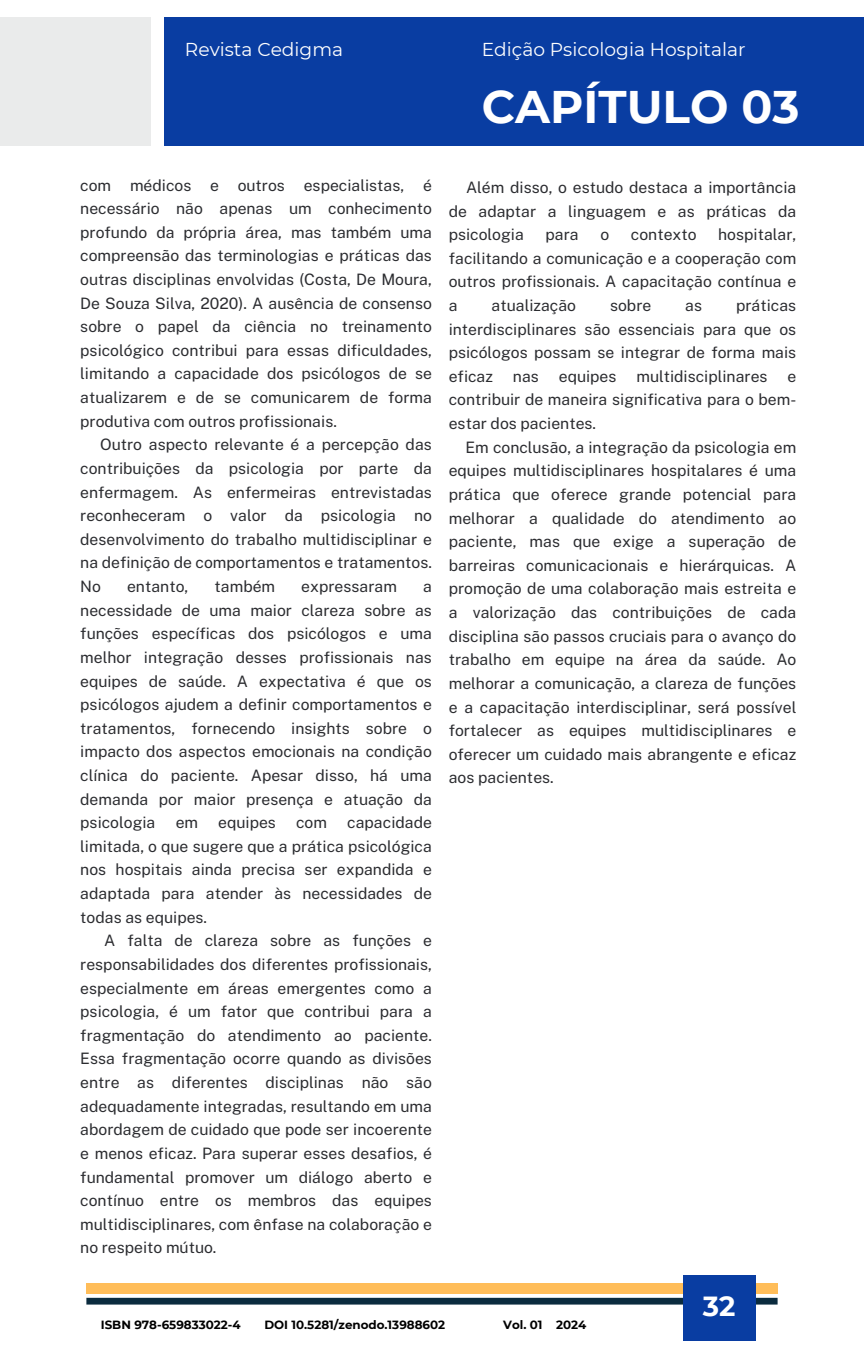
<style>
.page{position:relative;width:864px;height:1350px;background:#fff}
.page>*{position:absolute;margin:0;border:0;box-sizing:border-box;transform-origin:0 0}
.t1{font:700 45.68px "Montserrat";color:#fff}
.t2{font:700 27.68px "Montserrat";color:#fff}
.t3{font:18.68px "Montserrat";color:#fff}
.t4{font:15.75px/23.6px "Public Sans";color:#2b2c30;text-align:justify}
.t5{font:700 11.92px "Montserrat";color:#000}
</style>
<div class="page">
<div style="left:0;top:17px;width:151px;height:128px;background:#eaebeb"></div>
<div style="left:164px;top:17px;width:700px;height:128px;background:#093da2"></div>
<div style="left:86px;top:1298px;width:692px;height:7px;background:#0a2b3e"></div>
<div style="left:86px;top:1283px;width:692px;height:11px;background:#ffbd59"></div>
<div style="left:683px;top:1275px;width:72px;height:65px;background:#093da2"></div>
<h2 class="t3" style="left:185px;top:38px;width:160px">Revista Cedigma</h2>
<h1 class="t3" style="left:482px;top:38px;width:265px">Edição Psicologia Hospitalar</h1>
<h2 class="t1" style="left:482px;top:79px;width:319px">CAPÍTULO 03</h2>
<h3 class="t4" style="left:80px;top:173px;width:353px">com médicos e outros especialistas, é</h3>
<h3 class="t4" style="left:80px;top:197px;width:353px">necessário não apenas um conhecimento</h3>
<h3 class="t4" style="left:80px;top:220px;width:353px">profundo da própria área, mas também uma</h3>
<h3 class="t4" style="left:80px;top:244px;width:353px">compreensão das terminologias e práticas das</h3>
<h3 class="t4" style="left:80px;top:268px;width:353px">outras disciplinas envolvidas (Costa, De Moura,</h3>
<h3 class="t4" style="left:80px;top:291px;width:353px">De Souza Silva, 2020). A ausência de consenso</h3>
<h3 class="t4" style="left:80px;top:315px;width:353px">sobre o papel da ciência no treinamento</h3>
<h3 class="t4" style="left:80px;top:338px;width:353px">psicológico contribui para essas dificuldades,</h3>
<h3 class="t4" style="left:80px;top:362px;width:353px">limitando a capacidade dos psicólogos de se</h3>
<h3 class="t4" style="left:80px;top:386px;width:353px">atualizarem e de se comunicarem de forma</h3>
<h3 class="t4" style="left:80px;top:409px;width:258px">produtiva com outros profissionais.</h3>
<h3 class="t4" style="left:100px;top:433px;width:333px">Outro aspecto relevante é a percepção das</h3>
<h3 class="t4" style="left:80px;top:456px;width:353px">contribuições da psicologia por parte da</h3>
<h3 class="t4" style="left:80px;top:480px;width:353px">enfermagem. As enfermeiras entrevistadas</h3>
<h3 class="t4" style="left:80px;top:504px;width:353px">reconheceram o valor da psicologia no</h3>
<h3 class="t4" style="left:80px;top:527px;width:353px">desenvolvimento do trabalho multidisciplinar e</h3>
<h3 class="t4" style="left:80px;top:551px;width:353px">na definição de comportamentos e tratamentos.</h3>
<h3 class="t4" style="left:80px;top:575px;width:22px">No</h3>
<h3 class="t4" style="left:127px;top:575px;width:63px">entanto,</h3>
<h3 class="t4" style="left:214px;top:575px;width:62px">também</h3>
<h3 class="t4" style="left:301px;top:575px;width:97px">expressaram</h3>
<h3 class="t4" style="left:80px;top:575px;width:353px;text-indent:343px">a necessidade de uma maior clareza sobre as funções específicas dos psicólogos e uma melhor integração desses profissionais nas equipes de saúde. A expectativa é que os psicólogos ajudem a definir comportamentos e tratamentos, fornecendo insights sobre o impacto dos aspectos emocionais na condição clínica do paciente. Apesar disso, há uma demanda por maior presença e atuação da psicologia</h3>
<h3 class="t4" style="left:176px;top:811px;width:24px">em</h3>
<h3 class="t4" style="left:218px;top:811px;width:59px">equipes</h3>
<h3 class="t4" style="left:296px;top:811px;width:32px">com</h3>
<h3 class="t4" style="left:347px;top:811px;width:86px">capacidade</h3>
<h3 class="t4" style="left:80px;top:834px;width:353px">limitada, o que sugere que a prática psicológica</h3>
<h3 class="t4" style="left:80px;top:858px;width:353px">nos hospitais ainda precisa ser expandida e</h3>
<h3 class="t4" style="left:80px;top:882px;width:353px">adaptada para atender às necessidades de</h3>
<h3 class="t4" style="left:80px;top:905px;width:128px">todas as equipes.</h3>
<h3 class="t4" style="left:104px;top:929px;width:329px">A falta de clareza sobre as funções e</h3>
<h3 class="t4" style="left:80px;top:952px;width:353px">responsabilidades dos diferentes profissionais,</h3>
<h3 class="t4" style="left:80px;top:976px;width:353px">especialmente em áreas emergentes como a</h3>
<h3 class="t4" style="left:80px;top:1000px;width:353px">psicologia, é um fator que contribui para a</h3>
<h3 class="t4" style="left:80px;top:1023px;width:353px">fragmentação do atendimento ao paciente.</h3>
<h3 class="t4" style="left:80px;top:1047px;width:353px">Essa fragmentação ocorre quando as divisões</h3>
<h3 class="t4" style="left:80px;top:1071px;width:353px">entre as diferentes disciplinas não são</h3>
<h3 class="t4" style="left:80px;top:1094px;width:353px">adequadamente integradas, resultando em uma</h3>
<h3 class="t4" style="left:80px;top:1118px;width:353px">abordagem de cuidado que pode ser incoerente</h3>
<h3 class="t4" style="left:80px;top:1141px;width:353px">e menos eficaz. Para superar esses desafios, é</h3>
<h3 class="t4" style="left:80px;top:1165px;width:353px">fundamental promover um diálogo aberto e</h3>
<h3 class="t4" style="left:80px;top:1189px;width:353px">contínuo entre os membros das equipes</h3>
<h3 class="t4" style="left:80px;top:1212px;width:353px">multidisciplinares, com ênfase na colaboração e</h3>
<h3 class="t4" style="left:80px;top:1236px;width:138px">no respeito mútuo.</h3>
<h3 class="t4" style="left:449px;top:175px;width:349px;text-indent:17px">Além disso, o estudo destaca a importância de adaptar a linguagem e as práticas da psicologia</h3>
<h3 class="t4" style="left:449px;top:223px;width:349px;text-indent:269px">hospitalar, facilitando a comunicação e a cooperação com outros profissionais. A capacitação contínua e a</h3>
<h3 class="t4" style="left:546px;top:223px;width:35px">para</h3>
<h3 class="t4" style="left:600px;top:223px;width:10px">o</h3>
<h3 class="t4" style="left:631px;top:223px;width:67px">contexto</h3>
<h3 class="t4" style="left:492px;top:293px;width:86px">atualização</h3>
<h3 class="t4" style="left:610px;top:293px;width:43px">sobre</h3>
<h3 class="t4" style="left:685px;top:293px;width:18px">as</h3>
<h3 class="t4" style="left:449px;top:293px;width:349px;text-indent:287px">práticas interdisciplinares são essenciais para que os psicólogos possam se integrar de forma mais eficaz</h3>
<h3 class="t4" style="left:513px;top:364px;width:28px">nas</h3>
<h3 class="t4" style="left:559px;top:364px;width:59px">equipes</h3>
<h3 class="t4" style="left:636px;top:364px;width:133px">multidisciplinares</h3>
<h3 class="t4" style="left:788px;top:364px;width:10px">e</h3>
<h3 class="t4" style="left:449px;top:388px;width:349px">contribuir de maneira significativa para o bem-</h3>
<h3 class="t4" style="left:449px;top:412px;width:149px">estar dos pacientes.</h3>
<h3 class="t4" style="left:465px;top:435px;width:332px">Em conclusão, a integração da psicologia em</h3>
<h3 class="t4" style="left:449px;top:459px;width:349px">equipes multidisciplinares hospitalares é uma</h3>
<h3 class="t4" style="left:449px;top:482px;width:349px">prática que oferece grande potencial para</h3>
<h3 class="t4" style="left:449px;top:506px;width:349px">melhorar a qualidade do atendimento ao</h3>
<h3 class="t4" style="left:449px;top:530px;width:349px">paciente, mas que exige a superação de</h3>
<h3 class="t4" style="left:449px;top:553px;width:349px">barreiras comunicacionais e hierárquicas. A</h3>
<h3 class="t4" style="left:449px;top:577px;width:349px">promoção de uma colaboração mais estreita e</h3>
<h3 class="t4" style="left:449px;top:601px;width:349px">a valorização das contribuições de cada</h3>
<h3 class="t4" style="left:449px;top:624px;width:349px">disciplina são passos cruciais para o avanço do</h3>
<h3 class="t4" style="left:449px;top:648px;width:349px">trabalho em equipe na área da saúde. Ao</h3>
<h3 class="t4" style="left:449px;top:671px;width:349px">melhorar a comunicação, a clareza de funções</h3>
<h3 class="t4" style="left:449px;top:695px;width:349px">e a capacitação interdisciplinar, será possível</h3>
<h3 class="t4" style="left:449px;top:719px;width:349px">fortalecer as equipes multidisciplinares e</h3>
<h3 class="t4" style="left:449px;top:742px;width:349px">oferecer um cuidado mais abrangente e eficaz</h3>
<h3 class="t4" style="left:449px;top:766px;width:107px">aos pacientes.</h3>
<p class="t2" style="left:703px;top:1289px;width:34px">32</p>
<h4 class="t5" style="left:101px;top:1318px;width:141px">ISBN 978-659833022-4</h4>
<p class="t5" style="left:264px;top:1318px;width:182px">DOI 10.5281/zenodo.13988602</p>
<p class="t5" style="left:503px;top:1318px;width:85px">Vol. 01 2024</p>
</div>
